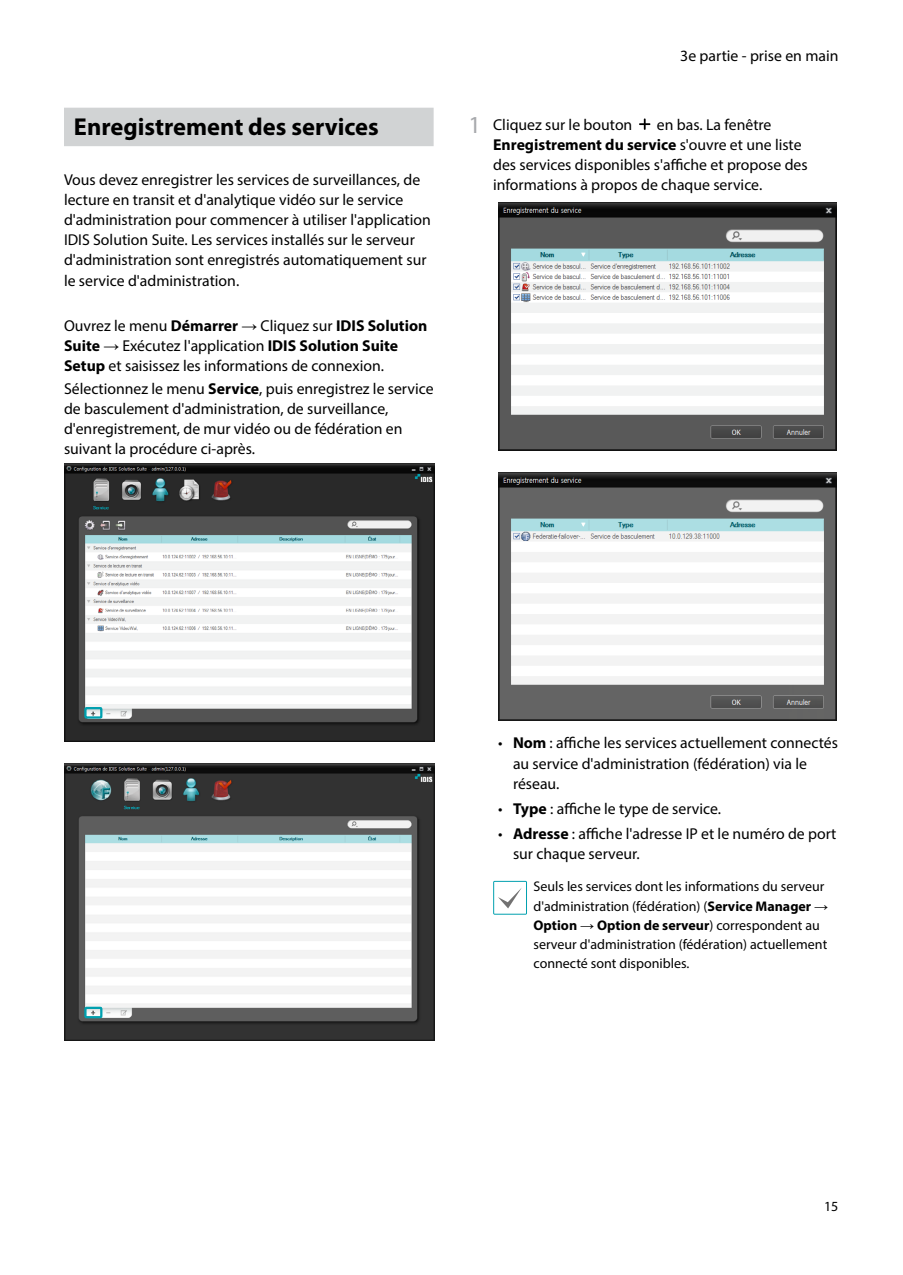
<style>
.page{position:relative;width:903px;height:1275px;background:#fff}
.page>*{position:absolute;margin:0;border:0;box-sizing:border-box;transform-origin:0 0}
.t1{font:700 24.5px "Myriad Pro";color:#000}
.t2{font:15.75px/20.1px "Myriad Pro";color:#000}
.t3{font:14px/19.2px "Myriad Pro";color:#000}
.s1{font-weight:700}
.s2{font-family:"Arial"}
.s3{font-size:24.5px;color:#a7a9ac}
</style>
<div class="page">
<div style="left:64px;top:108px;width:370px;height:38px;background:#d1d3d4"></div>
<img style="left:64px;top:463px;width:370px;height:278px">
<div style="left:84px;top:707px;width:18px;height:12px;border:2px solid #00a0af"></div>
<img style="left:64px;top:763px;width:370px;height:278px">
<div style="left:84px;top:1007px;width:18px;height:11px;border:2px solid #00a0af"></div>
<svg style="left:639px;top:118px;width:11px;height:12px"></svg>
<img style="left:498px;top:202px;width:338px;height:248px">
<img style="left:498px;top:472px;width:338px;height:248px">
<svg style="left:493px;top:881px;width:34px;height:34px"></svg>
<h1 class="t1" style="left:74px;top:111px;width:306px">Enregistrement des services</h1>
<p class="t2" style="left:64px;top:169px;width:368px">Vous devez enregistrer les services de surveillances, de lecture en transit et d'analytique vidéo sur le service d'administration pour commencer à utiliser l'application IDIS Solution Suite. Les services installés sur le serveur d'administration sont enregistrés automatiquement sur le service d'administration.</p>
<p class="t2" style="left:64px;top:315px;width:365px">Ouvrez le menu <span class="s1">Démarrer</span> <span class="s2">→</span> Cliquez sur <span class="s1">IDIS Solution<br>Suite</span> <span class="s2">→</span> Exécutez l'application <span class="s1">IDIS Solution Suite<br>Setup</span> et saisissez les informations de connexion.</p>
<p class="t2" style="left:64px;top:378px;width:371px">Sélectionnez le menu <span class="s1">Service</span>, puis enregistrez le service de basculement d'administration, de surveillance, d'enregistrement, de mur vidéo ou de fédération en suivant la procédure ci-après.</p>
<p class="t2" style="left:680px;top:46px;width:160px">3e partie - prise en main</p>
<p class="t2" style="left:468px;top:114px;width:166px"><span class="s3">1</span> Cliquez sur le bouton</p>
<p class="t2" style="left:493px;top:114px;width:316px;text-indent:164px">en bas. La fenêtre <span class="s1">Enregistrement du service</span> s'ouvre et une liste des services disponibles s'affiche et propose des informations à propos de chaque service.</p>
<p class="t2" style="left:513px;top:733px;width:326px;text-indent:-15px">• <span class="s1">Nom</span> : affiche les services actuellement connectés au service d'administration (fédération) via le réseau.</p>
<p class="t2" style="left:498px;top:798px;width:224px">• <span class="s1">Type</span> : affiche le type de service.</p>
<p class="t2" style="left:513px;top:823px;width:325px;text-indent:-15px">• <span class="s1">Adresse</span> : affiche l'adresse IP et le numéro de port sur chaque serveur.</p>
<p class="t3" style="left:533px;top:877px;width:296px">Seuls les services dont les informations du serveur d'administration (fédération) (<span class="s1">Service Manager</span> <span class="s2">→ </span><span class="s1">Option</span> <span class="s2">→</span> <span class="s1">Option de serveur</span>) correspondent au serveur d'administration (fédération) actuellement connecté sont disponibles.</p>
<p class="t3" style="left:824px;top:1196px;width:16px">15</p>
</div>
